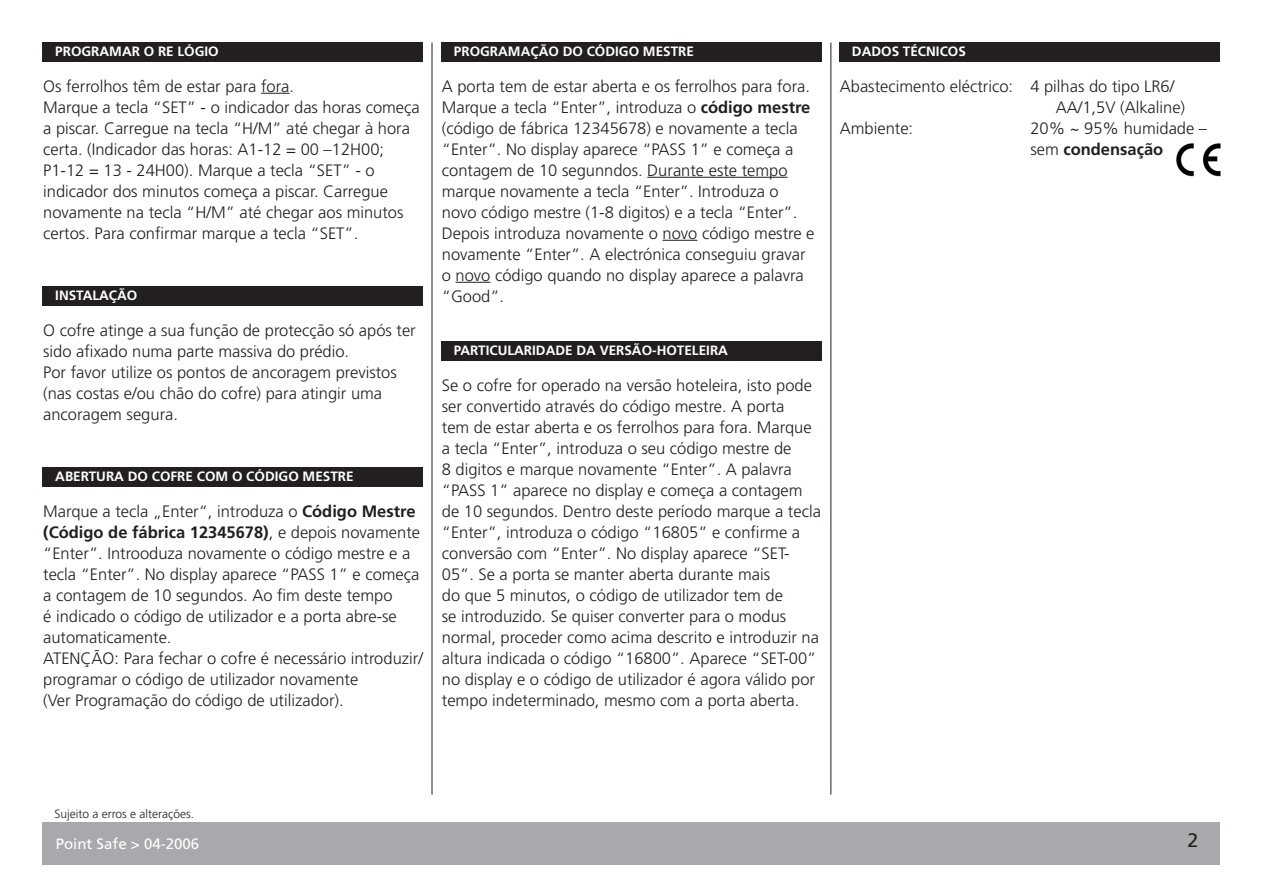
<style>
.page{position:relative;width:1263px;height:893px;background:#fff}
.page>*{position:absolute;margin:0;border:0;box-sizing:border-box;transform-origin:0 0}
.t1{font:19.5px "Frutiger CE";color:#231f20}
.t2{font:300 16.5px/21px "Frutiger CE";color:#231f20}
.t3{font:15px "Frutiger CE";color:#fff}
.t4{font:700 13.5px "Frutiger CE";color:#fff}
.t5{font:300 12px "Frutiger CE";color:#231f20}
.s1{font-weight:700}
</style>
<div class="page">
<hr style="left:432px;top:43px;width:1px;height:751px;background:#231f20">
<hr style="left:830px;top:43px;width:1px;height:751px;background:#231f20">
<div style="left:43px;top:822px;width:1177px;height:43px;background:#a8a9ad"></div>
<svg style="left:261px;top:93px;width:29px;height:1px"></svg>
<div style="left:43px;top:43px;width:380px;height:19px;background:#231f20"></div>
<div style="left:43px;top:287px;width:380px;height:19px;background:#231f20"></div>
<div style="left:43px;top:468px;width:380px;height:19px;background:#231f20"></div>
<hr style="left:647px;top:177px;width:141px;height:1px;background:#231f20">
<hr style="left:662px;top:240px;width:35px;height:1px;background:#231f20">
<hr style="left:456px;top:282px;width:34px;height:1px;background:#231f20">
<div style="left:441px;top:43px;width:381px;height:19px;background:#231f20"></div>
<div style="left:839px;top:43px;width:381px;height:19px;background:#231f20"></div>
<img style="left:1176px;top:143px;width:44px;height:33px">
<div style="left:441px;top:342px;width:381px;height:19px;background:#231f20"></div>
<p class="t4" style="left:55px;top:43px;width:165px">PROGRAMAR O RE LÓGIO</p>
<p class="t2" style="left:43px;top:75px;width:378px">Os ferrolhos têm de estar para fora.<br>Marque a tecla “SET” - o indicador das horas começa a piscar. Carregue na tecla “H/M” até chegar à hora certa. (Indicador das horas: A1-12 = 00 –12H00; P1-12 = 13 - 24H00). Marque a tecla “SET” - o indicador dos minutos começa a piscar. Carregue novamente na tecla “H/M” até chegar aos minutos certos. Para confirmar marque a tecla “SET”.</p>
<p class="t4" style="left:55px;top:287px;width:84px">INSTALAÇÃO</p>
<p class="t2" style="left:43px;top:319px;width:374px">O cofre atinge a sua função de protecção só após ter sido afixado numa parte massiva do prédio.<br>Por favor utilize os pontos de ancoragem previstos (nas costas e/ou chão do cofre) para atingir uma ancoragem segura.</p>
<p class="t4" style="left:55px;top:468px;width:300px">ABERTURA DO COFRE COM O CÓDIGO MESTRE</p>
<p class="t2" style="left:43px;top:500px;width:381px">Marque a tecla „Enter“, introduza o <span class="s1">Código Mestre (Código de fábrica 12345678)</span>, e depois novamente “Enter”. Introoduza novamente o código mestre e a tecla “Enter”. No display aparece “PASS 1” e começa a contagem de 10 segundos. Ao fim deste tempo<br>é indicado o código de utilizador e a porta abre-se automaticamente.<br>ATENÇÃO: Para fechar o cofre é necessário introduzir/ programar o código de utilizador novamente<br>(Ver Programação do código de utilizador).</p>
<p class="t4" style="left:454px;top:43px;width:242px">PROGRAMAÇÃO DO CÓDIGO MESTRE</p>
<p class="t2" style="left:442px;top:75px;width:374px">A porta tem de estar aberta e os ferrolhos para fora.<br>Marque a tecla “Enter”, introduza o <span class="s1">código mestre </span>(código de fábrica 12345678) e novamente a tecla “Enter”. No display aparece “PASS 1” e começa a contagem de 10 segunndos. Durante este tempo marque novamente a tecla “Enter”. Introduza o novo código mestre (1-8 digitos) e a tecla “Enter”.<br>Depois introduza novamente o novo código mestre e novamente “Enter”. A electrónica conseguiu gravar o novo código quando no display aparece a palavra “Good”.</p>
<p class="t4" style="left:454px;top:342px;width:276px">PARTICULARIDADE DA VERSÃO-HOTELEIRA</p>
<p class="t2" style="left:442px;top:374px;width:381px">Se o cofre for operado na versão hoteleira, isto pode ser convertido através do código mestre. A porta<br>tem de estar aberta e os ferrolhos para fora. Marque a tecla “Enter”, introduza o seu código mestre de<br>8 digitos e marque novamente “Enter”. A palavra “PASS 1” aparece no display e começa a contagem de 10 segundos. Dentro deste período marque a tecla “Enter”, introduza o código “16805” e confirme a conversão com “Enter”. No display aparece “SET-05”. Se a porta se manter aberta durante mais<br>do que 5 minutos, o código de utilizador tem de<br>se introduzido. Se quiser converter para o modus normal, proceder como acima descrito e introduzir na altura indicada o código “16800”. Aparece “SET-00” no display e o código de utilizador é agora válido por tempo indeterminado, mesmo com a porta aberta.</p>
<p class="t4" style="left:852px;top:43px;width:116px">DADOS TÉCNICOS</p>
<p class="t2" style="left:840px;top:75px;width:336px">Abastecimento eléctrico: 4 pilhas do tipo LR6/</p>
<p class="t2" style="left:1056px;top:96px;width:131px">AA/1,5V (Alkaline)</p>
<p class="t2" style="left:840px;top:117px;width:75px">Ambiente:</p>
<p class="t2" style="left:1030px;top:117px;width:178px">20% ~ 95% humidade – sem <span class="s1">condensação</span></p>
<p class="t5" style="left:54px;top:807px;width:141px">Sujeito a erros e alterações.</p>
<p class="t3" style="left:56px;top:835px;width:145px">Point Safe &gt; 04-2006</p>
<p class="t1" style="left:1187px;top:829px;width:12px">2</p>
</div>
